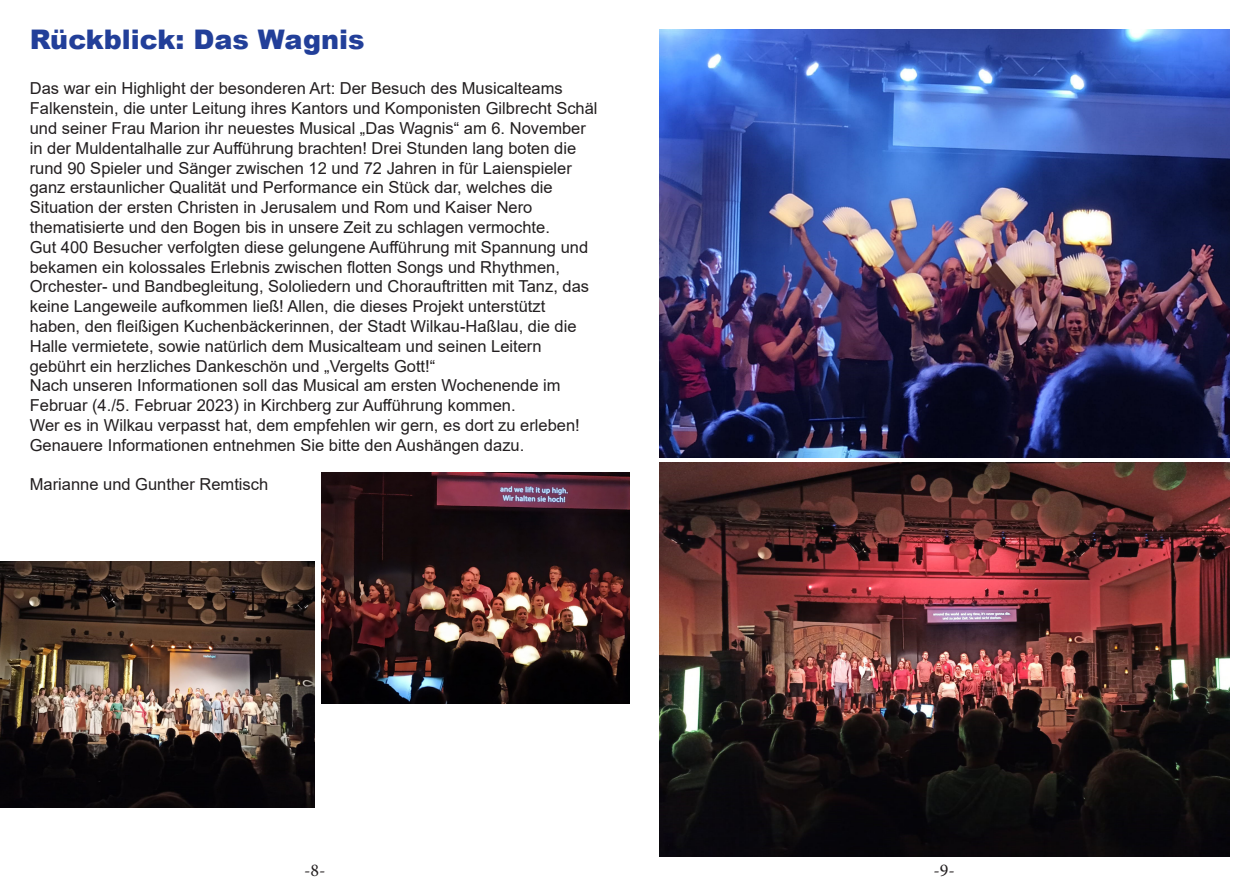
<style>
.page{position:relative;width:1259px;height:893px;background:#fff}
.page>*{position:absolute;margin:0;border:0;box-sizing:border-box;transform-origin:0 0}
.t1{font:900 27px "Arial";color:#223f99}
.t2{font:18px "Minion Pro";color:#231f20}
.t3{font:16.5px/19.8px "Arial";color:#231f20}
</style>
<div class="page">
<img style="left:0;top:561px;width:315px;height:246px">
<img style="left:322px;top:473px;width:307px;height:231px">
<img style="left:659px;top:462px;width:570px;height:394px">
<img style="left:659px;top:30px;width:570px;height:427px">
<h1 class="t1" style="left:30px;top:20px;width:336px">Rückblick: Das Wagnis</h1>
<p class="t3" style="left:30px;top:79px;width:569px">Das war ein Highlight der besonderen Art: Der Besuch des Musicalteams Falkenstein, die unter Leitung ihres Kantors und Komponisten Gilbrecht Schäl und seiner Frau Marion ihr neuestes Musical „Das Wagnis“ am 6. November in der Muldentalhalle zur Aufführung brachten! Drei Stunden lang boten die rund 90 Spieler und Sänger zwischen 12 und 72 Jahren in für Laienspieler ganz erstaunlicher Qualität und Performance ein Stück dar, welches die Situation der ersten Christen in Jerusalem und Rom und Kaiser Nero thematisierte und den Bogen bis in unsere Zeit zu schlagen vermochte.<br>Gut 400 Besucher verfolgten diese gelungene Aufführung mit Spannung und bekamen ein kolossales Erlebnis zwischen flotten Songs und Rhythmen, Orchester- und Bandbegleitung, Sololiedern und Chorauftritten mit Tanz, das keine Langeweile aufkommen ließ! Allen, die dieses Projekt unterstützt haben, den fleißigen Kuchenbäckerinnen, der Stadt Wilkau-Haßlau, die die Halle vermietete, sowie natürlich dem Musicalteam und seinen Leitern gebührt ein herzliches Dankeschön und „Vergelts Gott!“<br>Nach unseren Informationen soll das Musical am ersten Wochenende im Februar (4./5. Februar 2023) in Kirchberg zur Aufführung kommen.<br>Wer es in Wilkau verpasst hat, dem empfehlen wir gern, es dort zu erleben!<br>Genauere Informationen entnehmen Sie bitte den Aushängen dazu.</p>
<p class="t3" style="left:30px;top:475px;width:240px">Marianne und Gunther Remtisch</p>
<p class="t2" style="left:304px;top:858px;width:23px">-8-</p>
<p class="t2" style="left:933px;top:858px;width:23px">-9-</p>
</div>
